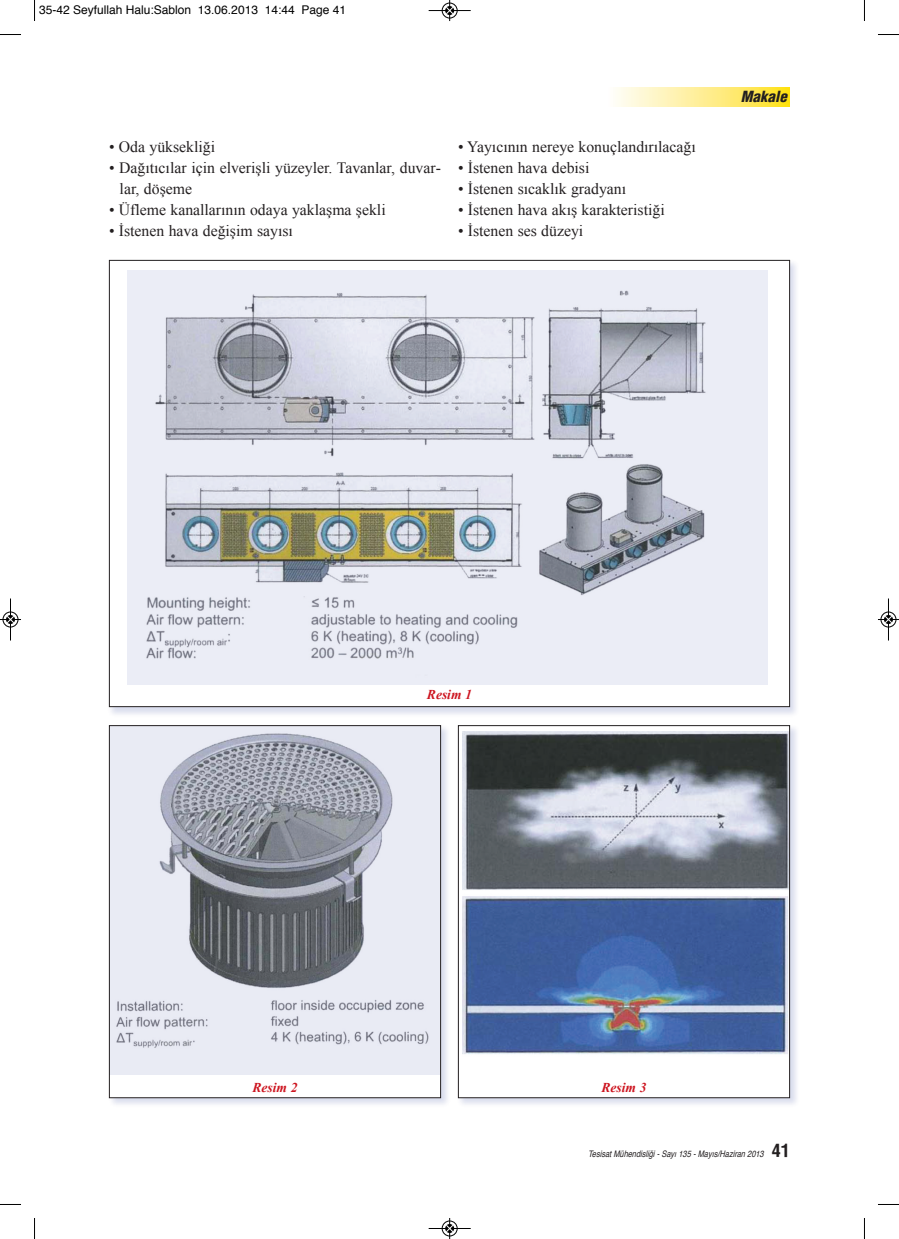
<style>
.page{position:relative;width:899px;height:1239px;background:#fff}
.page>*{position:absolute;margin:0;border:0;box-sizing:border-box;transform-origin:0 0}
.t1{font:15.75px/21px "Times New Roman";color:#231f20}
.t2{font:italic 900 condensed 15px "Helvetica";color:#231f20}
.t3{font:italic 700 13.5px "Times New Roman";color:#cd1520}
.t4{font:12px "Helvetica";color:#000}
.t5{font:italic condensed 9px "Helvetica";color:#231f20}
.s1{font-weight:700;font-style:normal;font-size:18px}
</style>
<div class="page">
<svg style="left:616px;top:88px;width:173px;height:19px;background:#feee8e"></svg>
<img style="left:108px;top:259px;width:688px;height:456px">
<div style="left:109px;top:260px;width:680px;height:446px;background:#fff"></div>
<img style="left:128px;top:270px;width:639px;height:414px">
<img style="left:108px;top:725px;width:340px;height:380px">
<div style="left:109px;top:725px;width:331px;height:372px;background:#fff"></div>
<img style="left:111px;top:727px;width:328px;height:346px">
<div style="left:109px;top:725px;width:332px;height:372px;border:1px solid #231f20"></div>
<img style="left:457px;top:725px;width:340px;height:380px">
<div style="left:458px;top:725px;width:331px;height:372px;background:#fff"></div>
<img style="left:462px;top:731px;width:325px;height:323px">
<div style="left:458px;top:725px;width:331px;height:372px;border:1px solid #231f20"></div>
<svg style="left:34px;top:0;width:1px;height:21px"></svg>
<svg style="left:0;top:34px;width:21px;height:1px"></svg>
<svg style="left:878px;top:34px;width:20px;height:1px"></svg>
<svg style="left:34px;top:1218px;width:1px;height:20px"></svg>
<svg style="left:0;top:1204px;width:21px;height:1px"></svg>
<svg style="left:878px;top:1204px;width:20px;height:1px"></svg>
<div style="left:441px;top:3px;width:16px;height:16px;border:1px solid #fff;border-radius:50%"></div>
<hr style="left:428px;top:10px;width:42px;height:1px;background:#000">
<div style="left:442px;top:3px;width:15px;height:15px;border:1px solid #000;border-radius:50%"></div>
<svg style="left:445px;top:0;width:8px;height:21px"></svg>
<div style="left:441px;top:1220px;width:16px;height:16px;border:1px solid #fff;border-radius:50%"></div>
<hr style="left:428px;top:1228px;width:42px;height:1px;background:#000">
<div style="left:442px;top:1220px;width:15px;height:15px;border:1px solid #000;border-radius:50%"></div>
<svg style="left:445px;top:1218px;width:8px;height:20px"></svg>
<hr style="left:10px;top:598px;width:1px;height:42px;background:#000">
<div style="left:3px;top:611px;width:15px;height:16px;border:1px solid #000;border-radius:50%"></div>
<svg style="left:0;top:615px;width:21px;height:8px"></svg>
<div style="left:880px;top:611px;width:16px;height:16px;border:1px solid #fff;border-radius:50%"></div>
<hr style="left:887px;top:598px;width:1px;height:42px;background:#000">
<div style="left:880px;top:611px;width:15px;height:16px;border:1px solid #000;border-radius:50%"></div>
<svg style="left:878px;top:615px;width:20px;height:8px"></svg>
<p class="t4" style="left:39px;top:4px;width:308px">35-42 Seyfullah Halu:Sablon 13.06.2013 14:44 Page 41</p>
<p class="t1" style="left:109px;top:136px;width:108px">• Oda yüksekliği</p>
<p class="t1" style="left:120px;top:157px;width:323px;text-indent:-11px">• Dağıtıcılar için elverişli yüzeyler. Tavanlar, duvar&shy;lar, döşeme</p>
<p class="t1" style="left:109px;top:199px;width:278px">• Üfleme kanallarının odaya yaklaşma şekli</p>
<p class="t1" style="left:109px;top:220px;width:185px">• İstenen hava değişim sayısı</p>
<p class="t1" style="left:458px;top:136px;width:239px">• Yayıcının nereye konuçlandırılacağı</p>
<p class="t1" style="left:458px;top:157px;width:133px">• İstenen hava debisi</p>
<p class="t1" style="left:458px;top:178px;width:170px">• İstenen sıcaklık gradyanı</p>
<p class="t1" style="left:458px;top:199px;width:208px">• İstenen hava akış karakteristiği</p>
<p class="t1" style="left:458px;top:220px;width:127px">• İstenen ses düzeyi</p>
<p class="t2" style="left:740px;top:87px;width:50px">Makale</p>
<p class="t3" style="left:427px;top:686px;width:46px">Resim 1</p>
<p class="t3" style="left:252px;top:1079px;width:46px">Resim 2</p>
<p class="t3" style="left:601px;top:1079px;width:46px">Resim 3</p>
<p class="t5" style="left:588px;top:1149px;width:203px">Tesisat Mühendisliği - Sayı 135 - Mayıs/Haziran 2013 <span class="s1">4 1</span></p>
</div>
